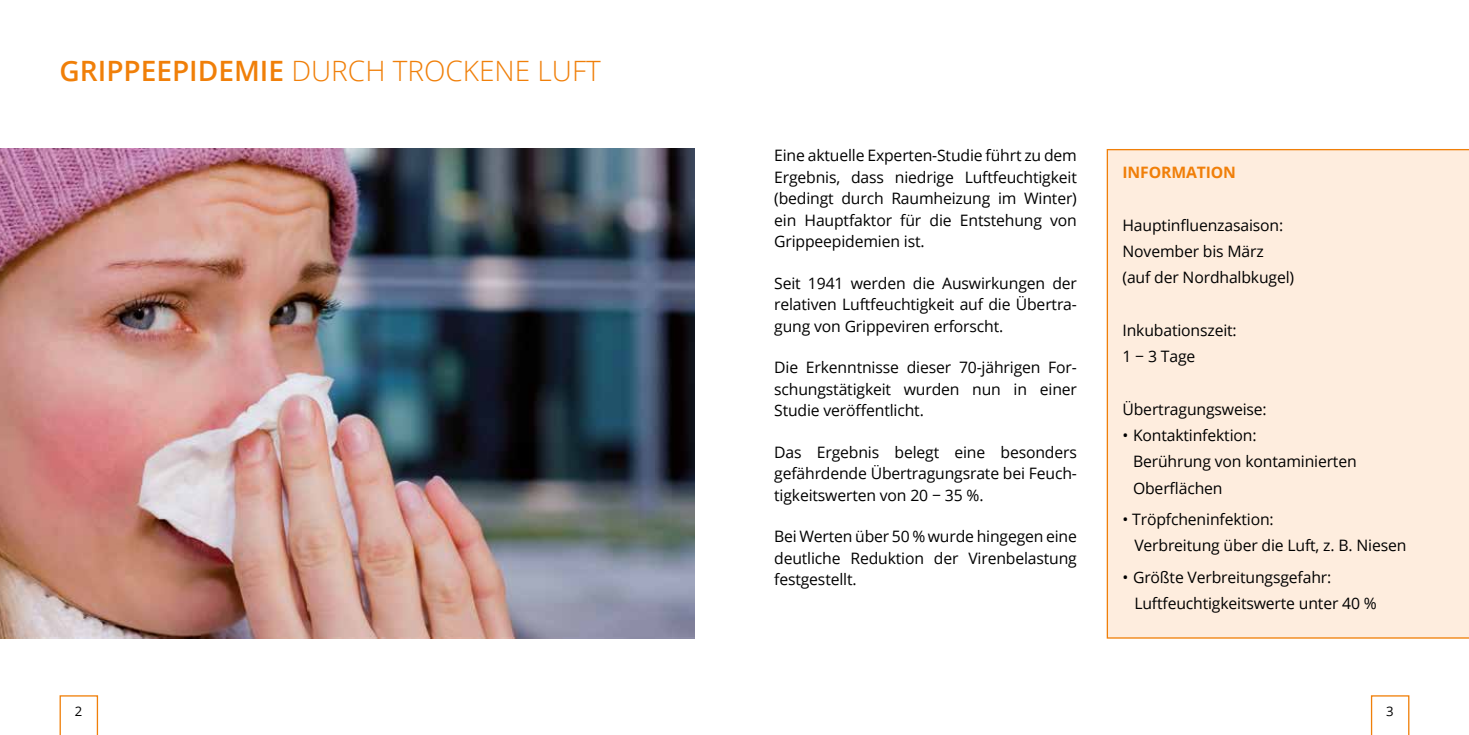
<style>
.page{position:relative;width:1469px;height:735px;background:#fff}
.page>*{position:absolute;margin:0;border:0;box-sizing:border-box;transform-origin:0 0}
.t1{font:600 28px "Open Sans";color:#f07f09}
.t2{font:300 28px "Open Sans";color:#f07f09}
.t3{font:15.75px/21.5px "Open Sans";letter-spacing:-.01em;color:#000;text-align:justify}
.t4{font:700 15.75px "Open Sans";letter-spacing:-.01em;color:#f07f09}
.t5{font:13.12px "Open Sans";color:#000}
.s1{font-weight:300}
</style>
<div class="page">
<svg style="left:60px;top:695px;width:38px;height:39px"></svg>
<svg style="left:1370px;top:695px;width:39px;height:39px"></svg>
<img style="left:0;top:149px;width:694px;height:489px">
<div style="left:1106px;top:149px;width:362px;height:489px;background:#feedde"></div>
<h1 class="t1" style="left:60px;top:52px;width:351px">GRIPPEEPIDEMIE <span class="s1">DURCH TRO</span></h1>
<h1 class="t2" style="left:445px;top:52px;width:141px">CKENE LUFT</h1>
<p class="t3" style="left:774px;top:144px;width:304px">Eine aktuelle Experten-Studie führt zu dem Ergebnis, dass niedrige Luftfeuchtigkeit (bedingt durch Raumheizung im Winter) ein Hauptfaktor für die Entstehung von Grippeepidemien ist.</p>
<p class="t3" style="left:774px;top:271px;width:304px">Seit 1941 werden die Auswirkungen der relativen Luftfeuchtigkeit auf die Übertra&shy;gung von Grippeviren erforscht.</p>
<p class="t3" style="left:774px;top:356px;width:304px">Die Erkenntnisse dieser 70-jährigen For&shy;schungstätigkeit wurden nun in einer Studie veröffentlicht.</p>
<p class="t3" style="left:774px;top:440px;width:304px">Das Ergebnis belegt eine besonders gefährdende Übertragungsrate bei Feuch&shy;tigkeitswerten von 20 − 35 %.</p>
<p class="t3" style="left:774px;top:525px;width:304px">Bei Werten über 50 % wurde hingegen eine deutliche Reduktion der Virenbelastung festgestellt.</p>
<p class="t4" style="left:1122px;top:161px;width:115px">INFORMATION</p>
<p class="t3" style="left:1122px;top:211px;width:173px;line-height:26.2px;text-align:left">Hauptinfluenzasaison:<br>November bis März (auf der Nordhalbkugel)</p>
<p class="t3" style="left:1122px;top:316px;width:116px;line-height:26.2px">Inkubationszeit:<br>1 − 3 Tage</p>
<p class="t3" style="left:1122px;top:397px;width:146px">Übertragungsweise:</p>
<p class="t3" style="left:1133px;top:421px;width:225px;line-height:26.2px;text-align:left;text-indent:-11px">• Kontaktinfektion:<br>Berührung von kontaminierten<br>Oberflächen</p>
<p class="t3" style="left:1134px;top:505px;width:273px;line-height:26.2px;text-indent:-12px">• Tröpfcheninfektion:<br>Verbreitung über die Luft, z. B. Niesen</p>
<p class="t3" style="left:1134px;top:563px;width:244px;line-height:26.2px;text-indent:-12px">• Größte Verbreitungsgefahr:<br>Luftfeuchtigkeitswerte unter 40 %</p>
<p class="t5" style="left:75px;top:701px;width:9px">2</p>
<p class="t5" style="left:1386px;top:701px;width:9px">3</p>
</div>
